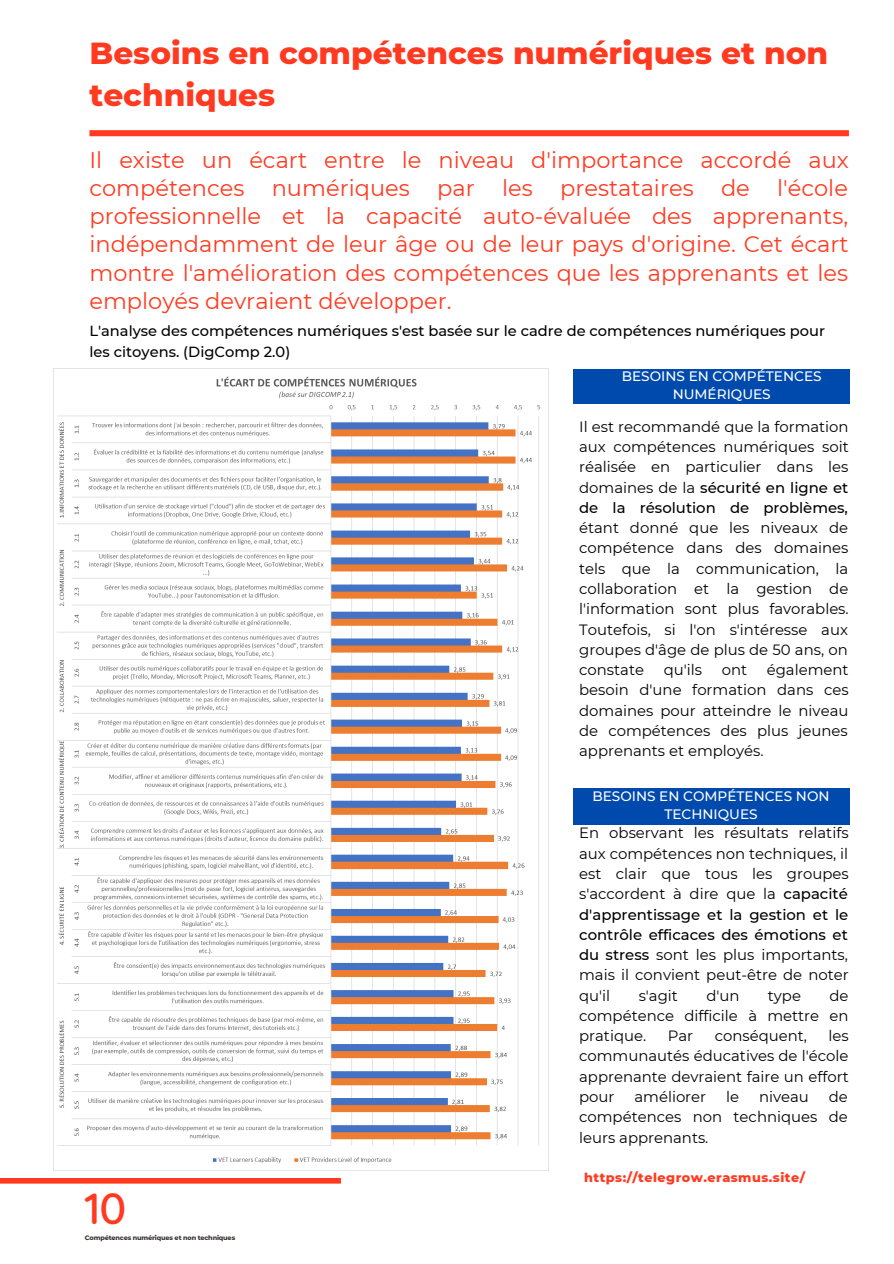
<style>
.page{position:relative;width:894px;height:1264px;background:#fff}
.page>*{position:absolute;margin:0;border:0;box-sizing:border-box;transform-origin:0 0}
.t1{font:500 44.4px "Quicksand";color:#ff3a21}
.t2{font:800 31.05px/42.5px "Montserrat";color:#ff3a21}
.t3{font:22.5px/28.2px "Montserrat";color:#ff3a21;text-align:justify}
.t4{font:14.85px/20.2px "Montserrat";color:#000;text-align:justify}
.t5{font:500 14.7px/20.2px "Montserrat";color:#000}
.t6{font:500 13.65px/18px "Montserrat";color:#fff;text-align:center}
.t7{font:800 12.75px "Montserrat";letter-spacing:.04em;color:#ff3a21}
.t8{font:800 6.45px "Montserrat";letter-spacing:-.025em;color:#403938}
.s1{font-weight:500}
</style>
<div class="page">
<div style="left:89px;top:130px;width:759px;height:6px;background:#ff3a21"></div>
<div style="left:0;top:1177px;width:341px;height:6px;background:#ff3a21"></div>
<div style="left:573px;top:369px;width:275px;height:34px;background:#004aad"></div>
<div style="left:573px;top:788px;width:275px;height:36px;background:#004aad"></div>
<img style="left:53px;top:369px;width:488px;height:801px">
<p class="t2" style="left:89px;top:31px;width:740px">Besoins en compétences numériques et non techniques</p>
<p class="t3" style="left:89px;top:146px;width:760px">Il existe un écart entre le niveau d'importance accordé aux compétences numériques par les prestataires de l'école professionnelle et la capacité auto-évaluée des apprenants, indépendamment de leur âge ou de leur pays d'origine. Cet écart montre l'amélioration des compétences que les apprenants et les employés devraient développer.</p>
<p class="t5" style="left:89px;top:321px;width:737px">L'analyse des compétences numériques s'est basée sur le cadre de compétences numériques pour les citoyens. (DigComp 2.0)</p>
<p class="t6" style="left:621px;top:367px;width:201px">BESOINS EN COMPÉTENCES<br>NUMÉRIQUES</p>
<p class="t4" style="left:579px;top:416px;width:271px">Il est recommandé que la formation aux compétences numériques soit réalisée en particulier dans les domaines de la <span class="s1">sécurité en ligne et de la résolution de problèmes, </span>étant donné que les niveaux de compétence dans des domaines tels que la communication, la collaboration et la gestion de l'information sont plus favorables.<br>Toutefois, si l'on s'intéresse aux groupes d'âge de plus de 50 ans, on constate</p>
<p class="t4" style="left:579px;top:659px;width:271px;text-indent:187px">également besoin d'une formation dans ces domaines pour atteindre le niveau de compétences des plus jeunes apprenants et employés.</p>
<p class="t4" style="left:663px;top:659px;width:40px">qu'ils</p>
<p class="t4" style="left:721px;top:659px;width:27px">ont</p>
<p class="t6" style="left:592px;top:786px;width:238px">BESOINS EN COMPÉTENCES NON<br>TECHNIQUES</p>
<p class="t1" style="left:85px;top:1179px;width:43px">10</p>
<p class="t8" style="left:85px;top:1233px;width:152px">Compétences numériques et non techniques</p>
<p class="t4" style="left:579px;top:823px;width:271px">En observant les résultats relatifs aux compétences non techniques, il est clair que tous les groupes s'accordent à dire que la <span class="s1">capacité d'apprentissage et la gestion et le contrôle efficaces des émotions et du stress</span> sont les plus importants, mais il convient peut-être de noter qu'il</p>
<p class="t4" style="left:579px;top:985px;width:271px;text-indent:250px">de compétence difficile à mettre en pratique.</p>
<p class="t4" style="left:638px;top:985px;width:41px">s'agit</p>
<p class="t4" style="left:706px;top:985px;width:35px">d'un</p>
<p class="t4" style="left:767px;top:985px;width:35px">type</p>
<p class="t4" style="left:579px;top:1025px;width:271px;text-indent:249px">les communautés éducatives de l'école apprenante devraient faire un effort pour</p>
<p class="t4" style="left:667px;top:1025px;width:27px">Par</p>
<p class="t4" style="left:714px;top:1025px;width:94px">conséquent,</p>
<p class="t4" style="left:579px;top:1086px;width:270px;text-indent:250px">de compétences non techniques de leurs apprenants.</p>
<p class="t7" style="left:584px;top:1169px;width:222px">https://telegrow.erasmus.site/</p>
<p class="t4" style="left:634px;top:1086px;width:73px">améliorer</p>
<p class="t4" style="left:726px;top:1086px;width:14px">le</p>
<p class="t4" style="left:758px;top:1086px;width:51px">niveau</p>
</div>
